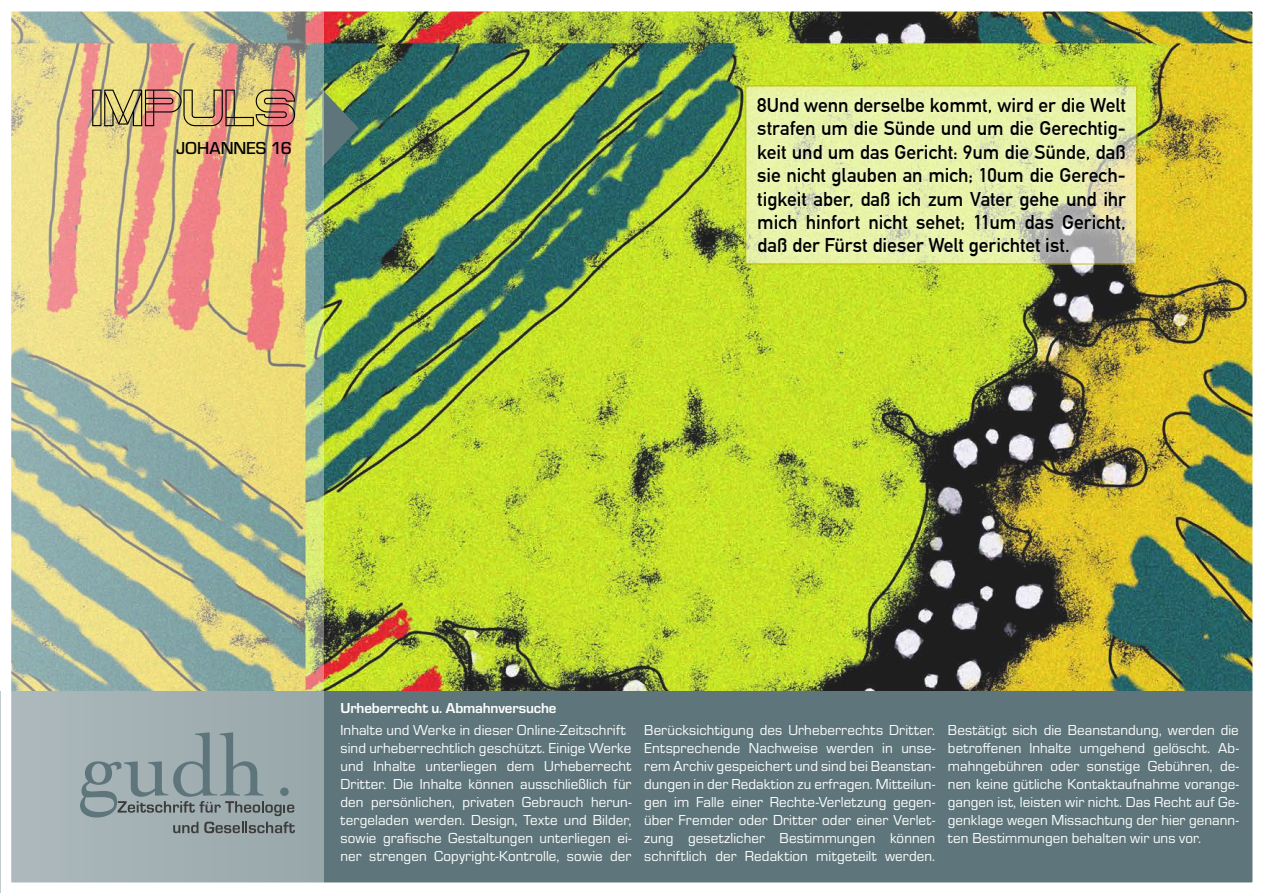
<style>
.page{position:relative;width:1263px;height:893px;background:#fff}
.page>*{position:absolute;margin:0;border:0;box-sizing:border-box;transform-origin:0 0}
.t1{font:57px "Created";color:#000}
.t2{font:700 19.5px/23.4px "DIN Alternate";letter-spacing:-.005em;color:#000;text-align:justify}
.t3{font:19.5px "Verdana";color:#333}
.t4{font:500 18px "Eurostile";letter-spacing:-.005em;color:#000}
.t5{font:15px/18px "Eurostile";letter-spacing:.005em;color:#fff;text-align:justify}
.t6{font:700 15px "Eurostile";letter-spacing:-.01em;color:#fff}
</style>
<div class="page">
<img style="left:323px;top:12px;width:929px;height:679px">
<svg style="left:323px;top:90px;width:36px;height:77px;background:#5d8266"></svg>
<div style="left:1px;top:691px;width:1261px;height:202px;background:#5e767b"></div>
<img style="left:0;top:12px;width:323px;height:881px">
<svg style="left:80px;top:732px;width:215px;height:101px;background:#91a0a3"></svg>
<div style="left:280px;top:787px;width:9px;height:9px;background:#5e767b;border-radius:50%"></div>
<div style="left:1px;top:1px;width:1262px;height:892px;border:10px solid #fff"></div>
<div style="left:746px;top:86px;width:392px;height:182px;background:#fff;opacity:.75"></div>
<h1 class="t1" style="left:91px;top:89px;width:206px">IMPULS</h1>
<p class="t4" style="left:176px;top:136px;width:117px">JOHANNES 16</p>
<p class="t2" style="left:757px;top:92px;width:370px">8Und wenn derselbe kommt, wird er die Welt strafen um die Sünde und um die Gerechtig&shy;keit und um das Gericht: 9um die Sünde, daß sie nicht glauben an mich; 10um die Gerech&shy;tigkeit aber, daß ich zum Vater gehe und ihr mich hinfort nicht sehet; 11um das Gericht, daß der Fürst dieser Welt gerichtet ist.</p>
<p class="t6" style="left:341px;top:697px;width:217px">Urheberrecht u. Abmahnversuche</p>
<p class="t5" style="left:341px;top:720px;width:292px;text-align:left">Inhalte und Werke in dieser Online-Zeitschrift sind urheberrechtlich geschützt. Einige Werke und Inhalte unterliegen dem Urheberrecht Dritter. Die Inhalte können ausschließlich für den persönlichen, privaten Gebrauch herun&shy;tergeladen werden. Design, Texte und Bilder, sowie grafische Gestaltungen unterliegen ei&shy;ner strengen Copyright-Kontrolle, sowie der</p>
<p class="t5" style="left:644px;top:720px;width:292px">Berücksichtigung des Urheberrechts Dritter.<br>Entsprechende Nachweise werden in unse&shy;rem Archiv gespeichert und sind bei Beanstan&shy;dungen in der Redaktion zu erfragen. Mitteilun&shy;gen im Falle einer Rechte-Verletzung gegen&shy;über Fremder oder Dritter oder einer Verlet&shy;zung gesetzlicher Bestimmungen können schriftlich der Redaktion mitgeteilt werden.</p>
<p class="t5" style="left:948px;top:720px;width:292px">Bestätigt sich die Beanstandung, werden die betroffenen Inhalte umgehend gelöscht. Ab&shy;mahngebühren oder sonstige Gebühren, de&shy;nen keine gütliche Kontaktaufnahme vorange&shy;gangen ist, leisten wir nicht. Das Recht auf Ge&shy;genklage wegen Missachtung der hier genann&shy;ten Bestimmungen behalten wir uns vor.</p>
<h2 class="t3" style="left:647px;top:837px;width:21px">@</h2>
</div>
